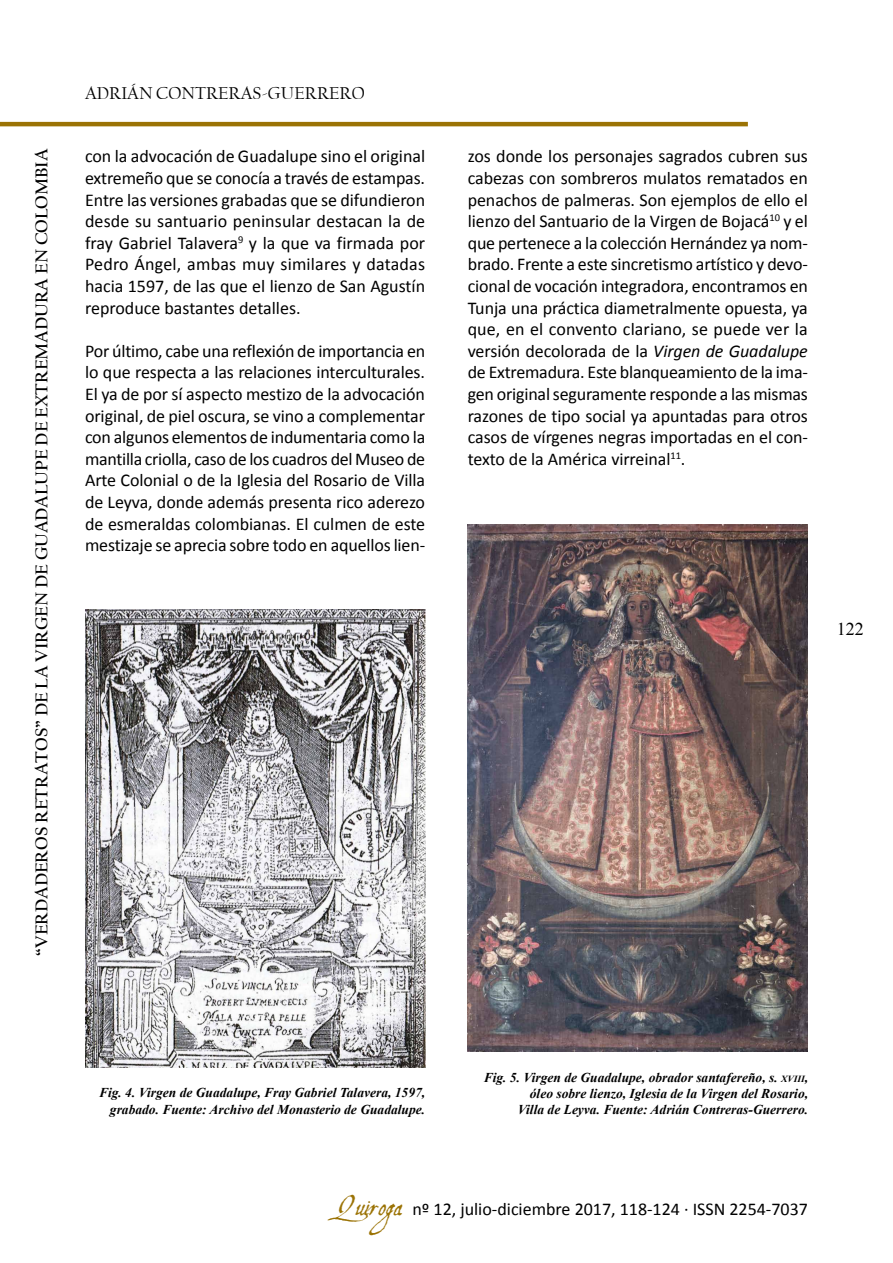
<style>
.page{position:relative;width:893px;height:1263px;background:#fff}
.page>*{position:absolute;margin:0;border:0;box-sizing:border-box;transform-origin:0 0}
.t1{font:18px/21.6px "Calibri";letter-spacing:-.005em;color:#000;text-align:justify}
.t2{font:700 18px "Californian FB";color:#000}
.t3{font:18px "Californian FB";color:#000}
.t4{font:18px "Times New Roman";color:#000}
.t5{font:italic 700 13.5px/16.2px "Times New Roman";color:#000;text-align:right}
.s1{font-style:italic}
.s2{font-size:9.45px}
.s3{font-family:"Aquiline";font-size:27px;color:#9b7305}
</style>
<div class="page">
<hr style="left:0;top:122px;width:748px;height:4px;background:#9b7305">
<img style="left:85px;top:609px;width:341px;height:458px">
<img style="left:468px;top:524px;width:340px;height:527px">
<p class="t2" style="left:31px;top:955px;width:807px;rotate:-90deg">“verdaderos Retratos” De La Virgen De Guadalupe De Extremadura En Colombia</p>
<p class="t3" style="left:85px;top:83px;width:134px">ADRIÁN CONTRERA</p>
<p class="t3" style="left:253px;top:83px;width:55px">S-GUERRER</p>
<p class="t3" style="left:352px;top:83px;width:14px">O</p>
<p class="t1" style="left:85px;top:146px;width:342px">con la advocación de Guadalupe sino el original extremeño que se conocía a través de estampas.<br>Entre las versiones grabadas que se difundieron desde su santuario peninsular destacan la de fray Gabriel Talavera<sup>9</sup> y la que va firmada por Pedro Ángel, ambas muy similares y datadas hacia 1597, de las que el lienzo de San Agustín reproduce bastantes detalles.</p>
<p class="t1" style="left:85px;top:340px;width:342px">Por último, cabe una reflexión de importancia en lo que respecta a las relaciones interculturales.<br>El ya de por sí aspecto mestizo de la advocación original, de piel oscura, se vino a complementar con algunos elementos de indumentaria como la mantilla criolla, caso de los cuadros del Museo de Arte Colonial o de la Iglesia del Rosario de Villa de Leyva, donde además presenta rico aderezo de esmeraldas colombianas. El culmen de este mestizaje se aprecia sobre todo en aquellos lien-</p>
<p class="t1" style="left:468px;top:146px;width:342px">zos donde los personajes sagrados cubren sus cabezas con sombreros mulatos rematados en penachos de palmeras. Son ejemplos de ello el lienzo del Santuario de la Virgen de Bojacá<sup>10</sup> y el que pertenece a la colección Hernández ya nom&shy;brado. Frente a este sincretismo artístico y devo&shy;cional de vocación integradora, encontramos en Tunja una práctica diametralmente opuesta, ya que, en el convento clariano, se puede ver la versión decolorada de la <span class="s1">Virgen de Guadalupe </span>de Extremadura. Este blanqueamiento de la ima&shy;gen original seguramente responde a las mismas razones de tipo social ya apuntadas para otros casos de vírgenes negras importadas en el con&shy;texto de la América virreinal<sup>11</sup>.</p>
<p class="t4" style="left:837px;top:616px;width:28px">122</p>
<p class="t5" style="left:99px;top:1084px;width:328px">Fig. 4. Virgen de Guadalupe, Fray Gabriel Talavera, 1597, grabado. Fuente: Archivo del Monasterio de Guadalupe.</p>
<p class="t5" style="left:484px;top:1068px;width:326px">Fig. 5. Virgen de Guadalupe, obrador santafereño, s. <span class="s2">xviii</span>, óleo sobre lienzo, Iglesia de la Virgen del Rosario,<br>Villa de Leyva. Fuente: Adrián Contreras-Guerrero.</p>
<p class="t1" style="left:336px;top:1198px;width:365px"><span class="s3">Quiroga</span> nº 12, julio-diciembre 2017, 118-124 · ISSN</p>
<p class="t1" style="left:729px;top:1198px;width:80px">2254-7037</p>
</div>
